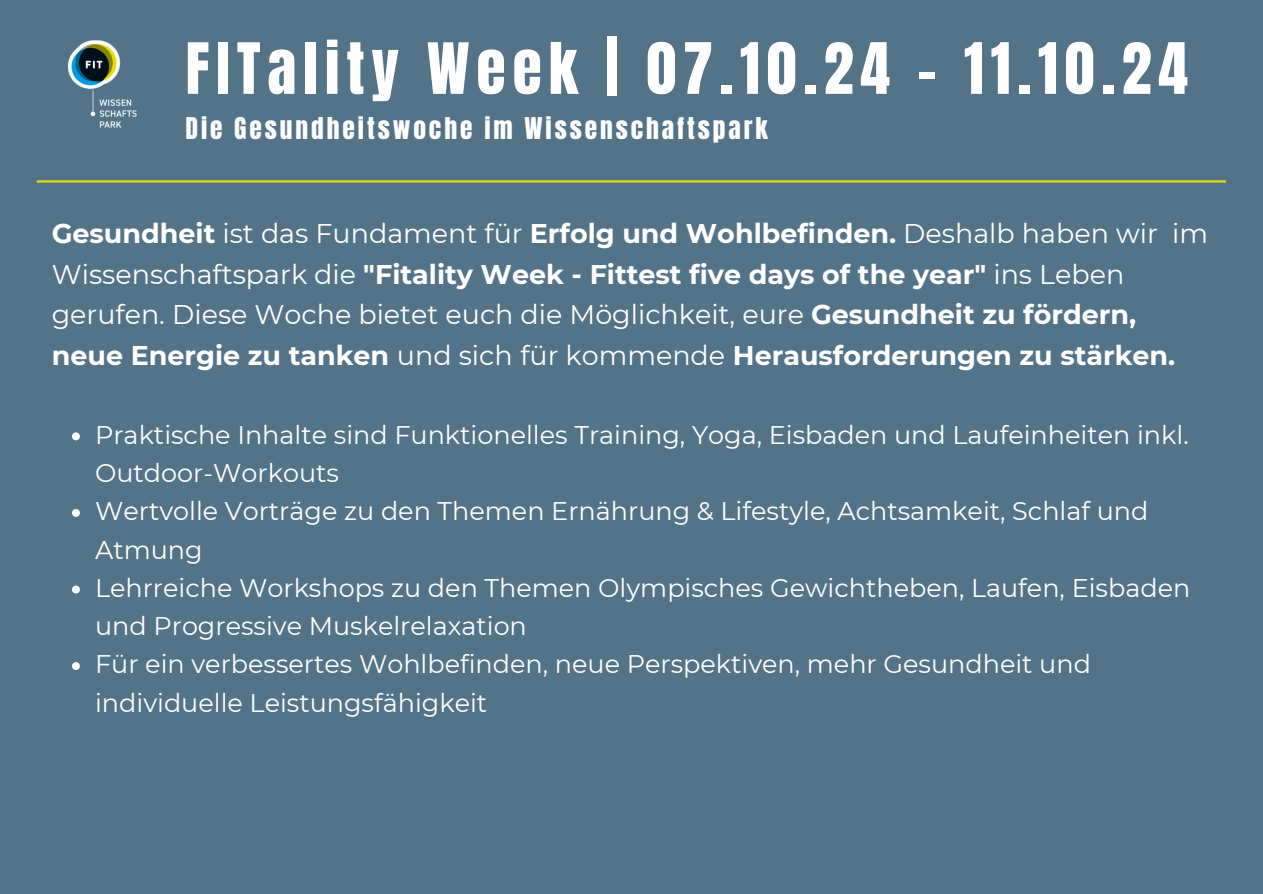
<style>
.page{position:relative;width:1263px;height:894px;background:#fff}
.page>*{position:absolute;margin:0;border:0;box-sizing:border-box;transform-origin:0 0}
.t1{font:60px "Anton";letter-spacing:.115em;color:#fff}
.t2{font:700 27px/40.5px "Montserrat";color:#fff}
.t3{font:25.5px/38.2px "Montserrat";color:#fff}
.t4{font:25.5px "Anton";letter-spacing:.115em;color:#fff}
.s1{font-weight:400}
</style>
<div class="page">
<div style="left:0;top:0;width:1263px;height:893px;background:#537488"></div>
<img style="left:67px;top:40px;width:70px;height:88px">
<svg style="left:72px;top:432px;width:8px;height:8px"></svg>
<svg style="left:72px;top:509px;width:8px;height:7px"></svg>
<svg style="left:72px;top:585px;width:8px;height:8px"></svg>
<svg style="left:72px;top:662px;width:8px;height:7px"></svg>
<hr style="left:37px;top:180px;width:1189px;height:2px;background:#e5de0c">
<p class="t1" style="left:186px;top:25px;width:1004px">FITality Week | 07.10.24 - 11.10.24</p>
<p class="t4" style="left:186px;top:110px;width:584px">Die Gesundheitswoche im Wissenschaftspark</p>
<h1 class="t2" style="left:52px;top:213px;width:1158px">Gesundheit <span class="s1">ist das Fundament für</span> Erfolg und Wohlbefinden. <span class="s1">Deshalb haben wir im Wissenschaftspark die</span> "Fitality Week - Fittest five days of the year" <span class="s1">ins Leben gerufen. Diese Woche bietet euch die Möglichkeit, eure</span> Gesundheit zu fördern, neue Energie zu tanken <span class="s1">und sich für kommende</span> Herausforderungen zu stärken.</h1>
<h1 class="t3" style="left:95px;top:415px;width:1095px">Praktische Inhalte sind Funktionelles Training, Yoga, Eisbaden und Laufeinheiten inkl.<br>Outdoor-Workouts</h1>
<p class="t3" style="left:95px;top:492px;width:1055px">Wertvolle Vorträge zu den Themen Ernährung &amp; Lifestyle, Achtsamkeit, Schlaf und<br>Atmung</p>
<p class="t3" style="left:95px;top:568px;width:1097px">Lehrreiche Workshops zu den Themen Olympisches Gewichtheben, Laufen, Eisbaden und Progressive Muskelrelaxation</p>
<p class="t3" style="left:95px;top:645px;width:997px">Für ein verbessertes Wohlbefinden, neue Perspektiven, mehr Gesundheit und individuelle Leistungsfähigkeit</p>
</div>
